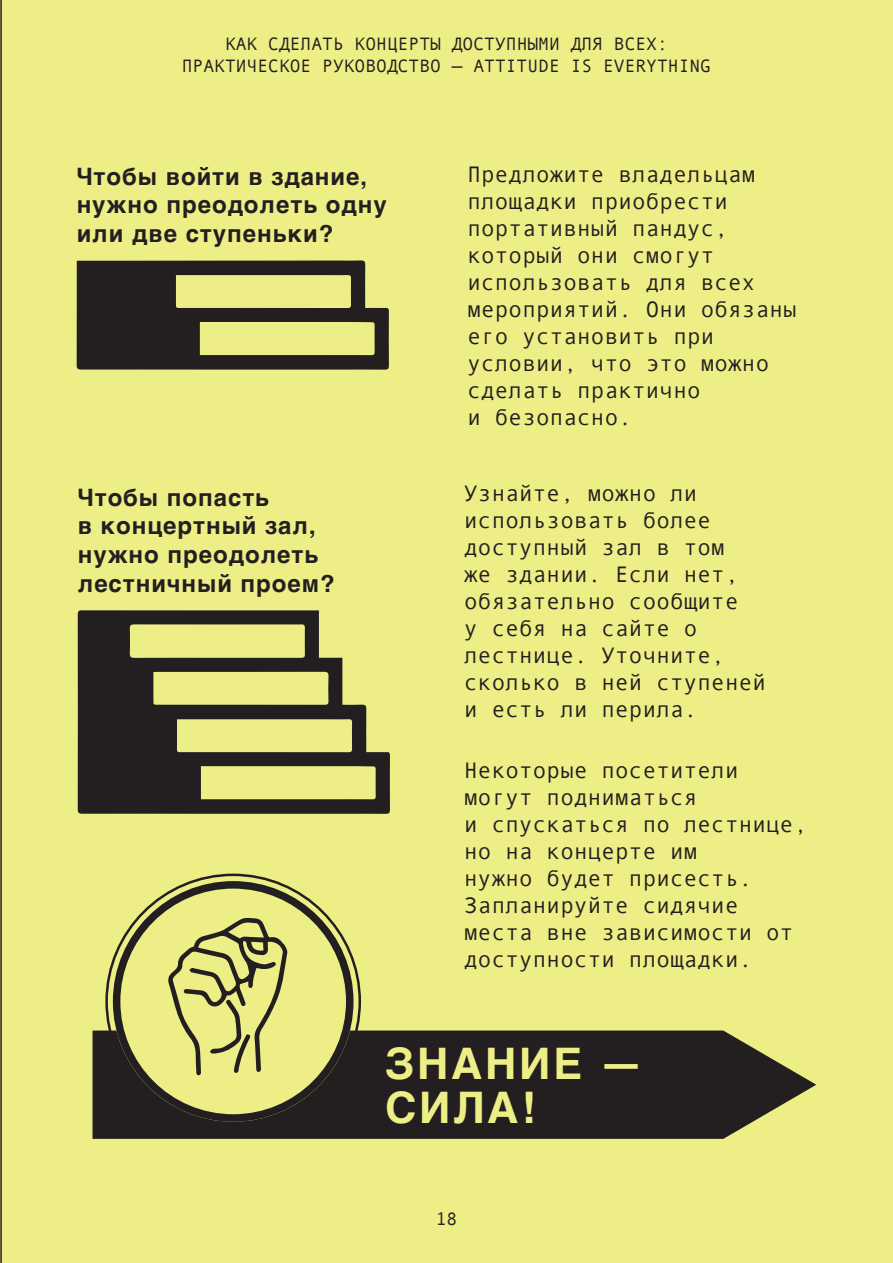
<style>
.page{position:relative;width:893px;height:1263px;background:#eeee87}
.page>*{position:absolute;margin:0;border:0;box-sizing:border-box;transform-origin:0 0}
.t1{font:700 43.5px/43.5px "Helvetica";letter-spacing:.06em;color:#eeee87}
.t2{font:700 24px/28.8px "Helvetica";letter-spacing:.04em;color:#231f20}
.Mono{font:22.5px/27px "Andale Mono";letter-spacing:.01em;color:#231f20}
.t3{font:18px/22.5px "Andale Mono";color:#231f20;text-align:center}
</style>
<div class="page">
<svg style="left:77px;top:260px;width:312px;height:110px"></svg>
<svg style="left:78px;top:610px;width:312px;height:204px;fill:#231f20"></svg>
<svg style="left:93px;top:1030px;width:723px;height:109px;background:#343028"></svg>
<div style="left:113px;top:881px;width:240px;height:241px;background:#eeee87;border-radius:50%"></div>
<div style="left:113px;top:881px;width:240px;height:241px;border:8px solid #231f20;border-radius:50%"></div>
<svg style="left:168px;top:918px;width:120px;height:157px"></svg>
<hr style="left:0;top:0;width:2px;height:1263px;background:#231f20">
<p class="t3" style="left:182px;top:32px;width:531px">КАК СДЕЛАТЬ КОНЦЕРТЫ ДОСТУПНЫМИ ДЛЯ ВСЕХ:<br>ПРАКТИЧЕСКОЕ РУКОВОДСТВО — ATTITUDE IS EVERYTHING</p>
<p class="t2" style="left:77px;top:162px;width:312px">Чтобы войти в здание, нужно преодолеть одну или две ступеньки?</p>
<p class="t2" style="left:78px;top:483px;width:259px">Чтобы попасть<br>в концертный зал, нужно преодолеть лестничный проем?</p>
<p class="Mono" style="left:467px;top:160px;width:331px">Предложите владельцам площадки приобрести портативный пандус, который они смогут использовать для всех мероприятий. Они обязаны его установить при условии, что это можно сделать практично<br>и безопасно.</p>
<p class="Mono" style="left:464px;top:479px;width:303px">Узнайте, можно ли использовать более доступный зал в том<br>же здании. Если нет, обязательно сообщите<br>у себя на сайте о лестнице. Уточните, сколько в ней ступеней и есть ли перила.</p>
<p class="Mono" style="left:464px;top:756px;width:344px">Некоторые посетители могут подниматься<br>и спускаться по лестнице, но на концерте им<br>нужно будет присесть.<br>Запланируйте сидячие места вне зависимости от доступности площадки.</p>
<p class="t1" style="left:385px;top:1043px;width:259px">ЗНАНИЕ —<br>СИЛА!</p>
<p class="t3" style="left:436px;top:1206px;width:23px">18</p>
</div>
